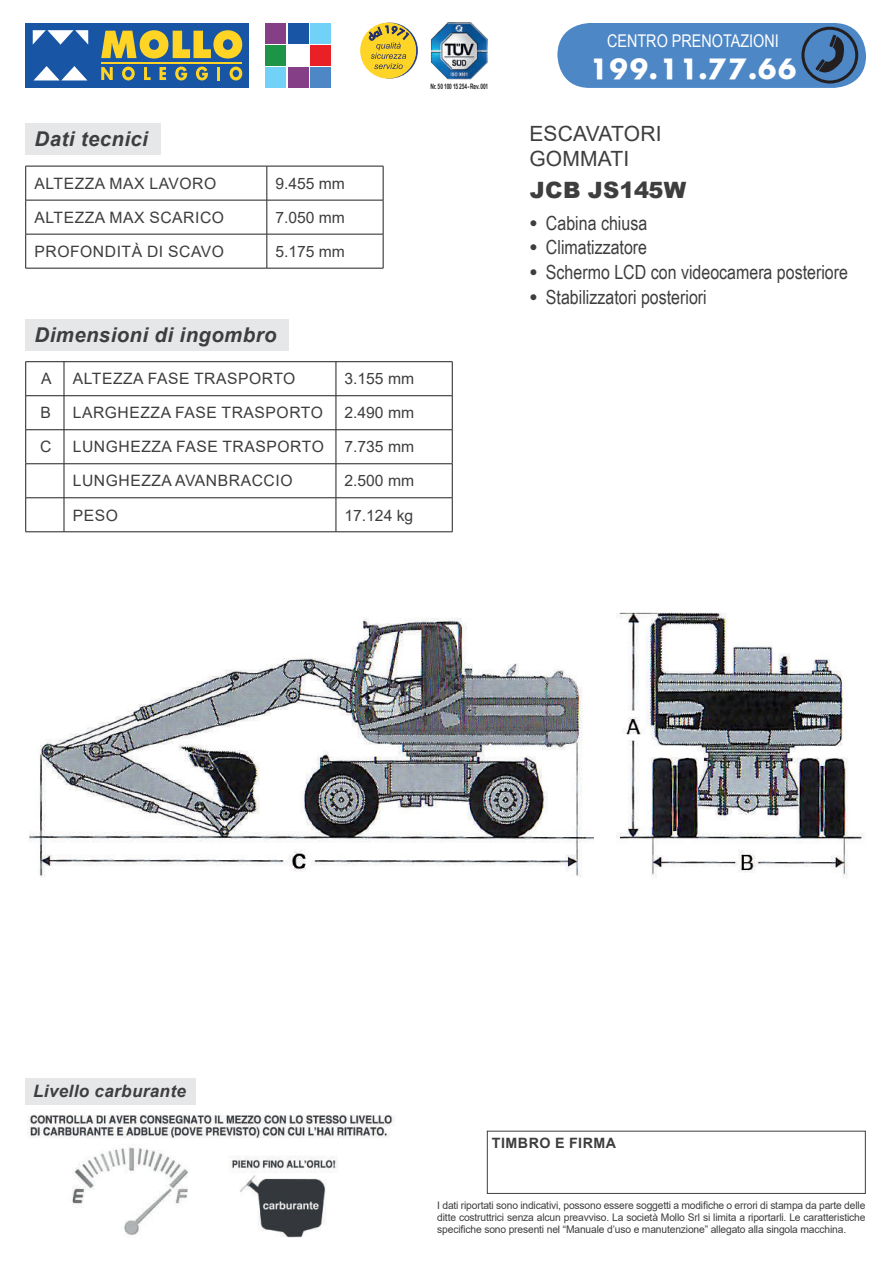
<style>
.page{position:relative;width:893px;height:1263px;background:#fff}
.page>*{position:absolute;margin:0;border:0;box-sizing:border-box;transform-origin:0 0}
.t1{font:27.3px "Futura ICG Bold";color:#fff}
.t2{font:900 22.5px "Arial";letter-spacing:.015em;color:#3e3e3f}
.t3{font:21px/25.2px "Arial";letter-spacing:.01em;color:#3e3e3f}
.t4{font:italic 700 20.4px "Arial";letter-spacing:.02em;color:#3e3e3f}
.t5{font:19.5px "Arial Narrow";color:#3e3e3f}
.t6{font:17.55px "Arial Narrow";color:#fff}
.t7{font:italic 700 17.1px "Arial";letter-spacing:.02em;color:#3e3e3f}
.t8{font:15.6px "Arial";letter-spacing:.035em;color:#3e3e3f}
.t9{font:700 14.25px "Arial";letter-spacing:.035em;color:#3e3e3f}
.t10{font:10.5px/12px "Arial";letter-spacing:-.015em;color:#3e3e3f;text-align:justify}
.t11{font:700 7.5px "Arial Narrow";letter-spacing:-.02em;color:#231f20;scale:.79 1}
</style>
<div class="page">
<hr style="left:26px;top:166px;width:241px;height:1px;background:#231f20">
<hr style="left:25px;top:166px;width:1px;height:34px;background:#231f20">
<hr style="left:267px;top:166px;width:116px;height:1px;background:#231f20">
<hr style="left:267px;top:166px;width:1px;height:34px;background:#231f20">
<hr style="left:383px;top:166px;width:1px;height:34px;background:#231f20">
<hr style="left:26px;top:200px;width:241px;height:1px;background:#231f20">
<hr style="left:25px;top:200px;width:1px;height:34px;background:#231f20">
<hr style="left:267px;top:200px;width:116px;height:1px;background:#231f20">
<hr style="left:267px;top:200px;width:1px;height:34px;background:#231f20">
<hr style="left:383px;top:200px;width:1px;height:34px;background:#231f20">
<hr style="left:26px;top:234px;width:241px;height:1px;background:#231f20">
<hr style="left:25px;top:234px;width:1px;height:34px;background:#231f20">
<hr style="left:267px;top:234px;width:116px;height:1px;background:#231f20">
<hr style="left:267px;top:234px;width:1px;height:34px;background:#231f20">
<hr style="left:383px;top:234px;width:1px;height:34px;background:#231f20">
<hr style="left:26px;top:268px;width:241px;height:1px;background:#231f20">
<hr style="left:267px;top:268px;width:116px;height:1px;background:#231f20">
<div style="left:26px;top:123px;width:135px;height:32px;background:#e6e7e9"></div>
<hr style="left:26px;top:361px;width:38px;height:1px;background:#231f20">
<hr style="left:25px;top:362px;width:1px;height:33px;background:#231f20">
<hr style="left:64px;top:361px;width:272px;height:1px;background:#231f20">
<hr style="left:64px;top:362px;width:1px;height:33px;background:#231f20">
<hr style="left:336px;top:361px;width:116px;height:1px;background:#231f20">
<hr style="left:336px;top:362px;width:1px;height:33px;background:#231f20">
<hr style="left:452px;top:362px;width:1px;height:33px;background:#231f20">
<hr style="left:26px;top:395px;width:38px;height:1px;background:#231f20">
<hr style="left:25px;top:396px;width:1px;height:33px;background:#231f20">
<hr style="left:64px;top:395px;width:272px;height:1px;background:#231f20">
<hr style="left:64px;top:396px;width:1px;height:33px;background:#231f20">
<hr style="left:336px;top:395px;width:116px;height:1px;background:#231f20">
<hr style="left:336px;top:396px;width:1px;height:33px;background:#231f20">
<hr style="left:452px;top:396px;width:1px;height:33px;background:#231f20">
<hr style="left:26px;top:429px;width:38px;height:1px;background:#231f20">
<hr style="left:25px;top:430px;width:1px;height:34px;background:#231f20">
<hr style="left:64px;top:429px;width:272px;height:1px;background:#231f20">
<hr style="left:64px;top:430px;width:1px;height:34px;background:#231f20">
<hr style="left:336px;top:429px;width:116px;height:1px;background:#231f20">
<hr style="left:336px;top:430px;width:1px;height:34px;background:#231f20">
<hr style="left:452px;top:430px;width:1px;height:34px;background:#231f20">
<hr style="left:26px;top:463px;width:38px;height:1px;background:#231f20">
<hr style="left:25px;top:464px;width:1px;height:34px;background:#231f20">
<hr style="left:64px;top:463px;width:272px;height:1px;background:#231f20">
<hr style="left:64px;top:464px;width:1px;height:34px;background:#231f20">
<hr style="left:336px;top:463px;width:116px;height:1px;background:#231f20">
<hr style="left:336px;top:464px;width:1px;height:34px;background:#231f20">
<hr style="left:452px;top:464px;width:1px;height:34px;background:#231f20">
<hr style="left:26px;top:497px;width:38px;height:1px;background:#231f20">
<hr style="left:25px;top:498px;width:1px;height:34px;background:#231f20">
<hr style="left:64px;top:497px;width:272px;height:1px;background:#231f20">
<hr style="left:64px;top:498px;width:1px;height:34px;background:#231f20">
<hr style="left:336px;top:497px;width:116px;height:1px;background:#231f20">
<hr style="left:336px;top:498px;width:1px;height:34px;background:#231f20">
<hr style="left:452px;top:498px;width:1px;height:34px;background:#231f20">
<hr style="left:26px;top:531px;width:38px;height:1px;background:#231f20">
<hr style="left:64px;top:531px;width:272px;height:1px;background:#231f20">
<hr style="left:336px;top:531px;width:116px;height:1px;background:#231f20">
<div style="left:26px;top:319px;width:263px;height:31px;background:#e6e7e9"></div>
<img style="left:29px;top:618px;width:565px;height:259px">
<img style="left:616px;top:612px;width:248px;height:266px">
<div style="left:26px;top:1078px;width:170px;height:26px;background:#e6e7e9"></div>
<div style="left:487px;top:1131px;width:379px;height:63px;border:1px solid #3e3e3f"></div>
<img style="left:27px;top:1114px;width:368px;height:124px">
<div style="left:557px;top:22px;width:310px;height:67px;background:#4d87c6;border-radius:33px"></div>
<div style="left:556px;top:22px;width:311px;height:67px;border:1px solid #fff;border-radius:33px"></div>
<svg style="left:815px;top:34px;width:34px;height:44px"></svg>
<div style="left:801px;top:27px;width:57px;height:57px;border:3px solid #231f20;border-radius:50%"></div>
<div style="left:266px;top:23px;width:20px;height:20px;background:#843f87"></div>
<div style="left:310px;top:67px;width:21px;height:21px;background:#4d87c6"></div>
<div style="left:288px;top:23px;width:21px;height:20px;background:#1855a4"></div>
<div style="left:310px;top:45px;width:21px;height:21px;background:#e92025"></div>
<div style="left:310px;top:23px;width:21px;height:20px;background:#72d1f6"></div>
<div style="left:288px;top:67px;width:21px;height:21px;background:#843f87"></div>
<div style="left:266px;top:67px;width:20px;height:21px;background:#72d1f6"></div>
<div style="left:266px;top:45px;width:20px;height:21px;background:#1e9546"></div>
<div style="left:26px;top:23px;width:223px;height:65px;background:#1855a4"></div>
<svg style="left:101px;top:30px;width:141px;height:29px"></svg>
<svg style="left:101px;top:67px;width:12px;height:13px"></svg>
<svg style="left:122px;top:67px;width:13px;height:13px"></svg>
<svg style="left:144px;top:67px;width:7px;height:13px"></svg>
<svg style="left:159px;top:67px;width:7px;height:13px"></svg>
<svg style="left:175px;top:67px;width:12px;height:13px"></svg>
<svg style="left:196px;top:67px;width:12px;height:13px"></svg>
<svg style="left:217px;top:67px;width:3px;height:13px"></svg>
<svg style="left:230px;top:67px;width:12px;height:13px"></svg>
<hr style="left:101px;top:62px;width:141px;height:1px;background:#ffd424">
<svg style="left:34px;top:66px;width:53px;height:14px"></svg>
<svg style="left:33px;top:30px;width:55px;height:15px"></svg>
<img style="left:431px;top:22px;width:57px;height:57px">
<div style="left:360px;top:23px;width:56px;height:56px;background:#fed426;border-radius:50%"></div>
<svg style="left:369px;top:25px;width:40px;height:44px"></svg>
<h3 class="t6" style="left:607px;top:28px;width:173px">Centro prenotazioni</h3>
<h3 class="t4" style="left:35px;top:125px;width:115px">Dati tecnici</h3>
<p class="t11" style="left:430px;top:81px;width:75px">Nr. 50 100 15 254 - Rev. 001</p>
<h1 class="t1" style="left:588px;top:50px;width:211px">199.11.77.66</h1>
<h3 class="t3" style="left:529px;top:121px;width:134px">ESCAVATORI<br>GOMMATI</h3>
<h3 class="t8" style="left:34px;top:173px;width:183px">ALTEZZA MAX LAVORO</h3>
<h3 class="t8" style="left:275px;top:173px;width:71px">9.455 mm</h3>
<h2 class="t2" style="left:530px;top:173px;width:158px">JCB JS145W</h2>
<h3 class="t8" style="left:34px;top:207px;width:191px">ALTEZZA MAX SCARICO</h3>
<h3 class="t8" style="left:275px;top:207px;width:71px">7.050 mm</h3>
<h3 class="t8" style="left:34px;top:241px;width:191px">PROFONDITà DI SCAVO</h3>
<h3 class="t8" style="left:275px;top:241px;width:71px">5.175 mm</h3>
<h3 class="t5" style="left:529px;top:209px;width:119px"><sup>●</sup> Cabina chiusa</h3>
<h3 class="t5" style="left:529px;top:233px;width:119px"><sup>●</sup> Climatizzatore</h3>
<h3 class="t5" style="left:529px;top:258px;width:320px"><sup>●</sup> Schermo LCD con videocamera posteriore</h3>
<h3 class="t5" style="left:529px;top:282px;width:179px"><sup>●</sup> Stabilizzatori posteriori</h3>
<h3 class="t4" style="left:35px;top:321px;width:243px">Dimensioni di ingombro</h3>
<h3 class="t8" style="left:41px;top:368px;width:12px">A</h3>
<h3 class="t8" style="left:73px;top:368px;width:224px">ALTEZZA FASE TRASPORTO</h3>
<h3 class="t8" style="left:344px;top:368px;width:71px">3.155 mm</h3>
<h3 class="t8" style="left:41px;top:402px;width:12px">B</h3>
<h3 class="t8" style="left:73px;top:402px;width:252px">LARGHEZZA FASE TRASPORTO</h3>
<h3 class="t8" style="left:344px;top:402px;width:71px">2.490 mm</h3>
<h3 class="t8" style="left:40px;top:436px;width:13px">C</h3>
<h3 class="t8" style="left:73px;top:436px;width:253px">LUNGHEZZA FASE TRASPORTO</h3>
<h3 class="t8" style="left:344px;top:436px;width:71px">7.735 mm</h3>
<h3 class="t8" style="left:73px;top:470px;width:221px">LUNGHEZZA AVANBRACCIO</h3>
<h3 class="t8" style="left:344px;top:470px;width:71px">2.500 mm</h3>
<h3 class="t8" style="left:73px;top:504px;width:47px">PESO</h3>
<h3 class="t8" style="left:344px;top:504px;width:70px">17.124 kg</h3>
<h3 class="t7" style="left:33px;top:1079px;width:154px">Livello carburante</h3>
<h3 class="t9" style="left:492px;top:1132px;width:126px">TIMBRO E FIRMA</h3>
<p class="t10" style="left:437px;top:1200px;width:430px">I dati riportati sono indicativi, possono essere soggetti a modifiche o errori di stampa da parte delle ditte costruttrici senza alcun preavviso. La società Mollo Srl si limita a riportarli. Le caratteristiche specifiche sono presenti nel “Manuale d’uso e manutenzione” allegato alla singola macchina.</p>
</div>
